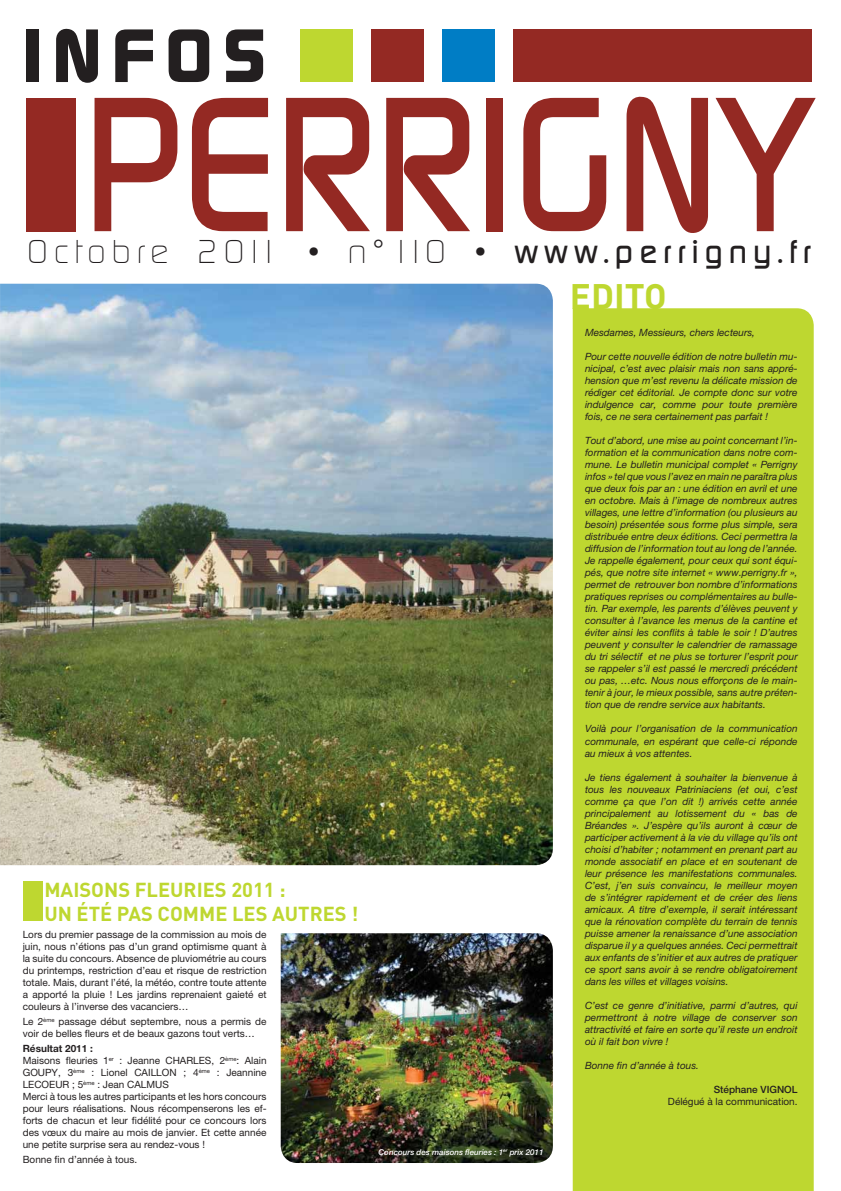
<style>
.page{position:relative;width:841px;height:1191px;background:#fff}
.page>*{position:absolute;margin:0;border:0;box-sizing:border-box;transform-origin:0 0}
.t1{font:500 185px "Digital";color:#942923;scale:.87 1}
.t2{font:700 73px "Digital";letter-spacing:.12em;color:#231f20;scale:1.1 1}
.t3{font:700 35px "DIN";color:#bed730}
.t4{font:300 32px "Digital";letter-spacing:.17em;color:#231f20}
.t5{font:500 32px "Digital";letter-spacing:.185em;color:#231f20}
.t6{font:700 20px/24px "DIN";color:#bed730}
.t7{font:italic 10px/12px "Helvetica Neue LT Pro";color:#231f20;text-align:justify}
.t8{font:10px/12px "Helvetica Neue LT Pro";color:#231f20}
.t9{font:500 10px "Helvetica Neue LT Pro";color:#231f20}
.t10{font:italic 500 8px "Helvetica Neue LT Pro";color:#fff}
.s1{font-weight:700}
</style>
<div class="page">
<div style="left:26px;top:98px;width:49px;height:133px;background:#942923"></div>
<div style="left:300px;top:30px;width:53px;height:52px;background:#bed730"></div>
<div style="left:371px;top:30px;width:53px;height:52px;background:#942923"></div>
<div style="left:442px;top:30px;width:53px;height:52px;background:#007dc5"></div>
<div style="left:513px;top:30px;width:299px;height:52px;background:#942923"></div>
<div style="left:573px;top:308px;width:241px;height:882px;background:#bed730"></div>
<img style="left:0;top:284px;width:553px;height:581px">
<img style="left:281px;top:933px;width:272px;height:229px">
<h2 class="t2" style="left:23px;top:14px;width:223px">INFOS</h2>
<h1 class="t1" style="left:84px;top:59px;width:839px">PERRIGNY</h1>
<h3 class="t4" style="left:348px;top:234px;width:100px">n ° 110</h3>
<h3 class="t5" style="left:514px;top:233px;width:298px">www.perrigny.fr</h3>
<h3 class="t4" style="left:27px;top:234px;width:254px">Octobre 2011</h3>
<h3 class="t6" style="left:44px;top:877px;width:315px">MAISONS FLEURIES 2011 :<br>UN ÉTÉ PAS COMME LES AUTRES !</h3>
<p class="t8" style="left:23px;top:929px;width:245px;text-align:justify">Lors du premier passage de la commission au mois de juin, nous n’étions pas d’un grand optimisme quant à la suite du concours. Absence de pluviométrie au cours du printemps, restriction d’eau et risque de restriction totale. Mais, durant l’été, la météo, contre toute attente a apporté la pluie ! Les jardins reprenaient gaieté et couleurs à l’inverse des vacanciers…</p>
<p class="t8" style="left:23px;top:1016px;width:245px">Le 2<sup>ème</sup> passage début septembre, nous a permis de voir de belles fleurs et de beaux gazons tout verts…</p>
<p class="t8" style="left:23px;top:1043px;width:245px"><span class="s1">Résultat 2011 :<br></span>Maisons fleuries 1<sup>er</sup> : Jeanne CHARLES, 2<sup>ème</sup>: Alain GOUPY, 3<sup>ème</sup> : Lionel CAILLON ; 4<sup>ème</sup> : Jeannine LECOEUR ; 5<sup>ème</sup> : Jean CALMUS<br>Merci à tous les autres participants et les hors concours pour leurs réalisations. Nous récompenserons les ef&shy;forts de chacun et leur fidélité pour ce concours lors des vœux du maire au mois de janvier. Et cette année une petite surprise sera au rendez-vous !</p>
<p class="t8" style="left:23px;top:1154px;width:116px">Bonne fin d’année à tous.</p>
<p class="t10" style="left:378px;top:1149px;width:166px">Concours des maisons fleuries : 1<sup>er</sup> prix 2011</p>
<h3 class="t3" style="left:570px;top:276px;width:98px">EDITO</h3>
<p class="t7" style="left:585px;top:328px;width:171px">Mesdames, Messieurs, chers lecteurs,</p>
<p class="t7" style="left:585px;top:352px;width:214px">Pour cette nouvelle édition de notre bulletin mu&shy;nicipal, c’est avec plaisir mais non sans appré&shy;hension que m’est revenu la délicate mission de rédiger cet éditorial. Je compte donc sur votre indulgence car, comme pour toute première fois, ce ne sera certainement pas parfait !</p>
<p class="t7" style="left:585px;top:436px;width:214px">Tout d’abord, une mise au point concernant l’in&shy;formation et la communication dans notre com&shy;mune. Le bulletin municipal complet « Perrigny infos » tel que vous l’avez en main ne paraîtra plus que deux fois par an : une édition en avril et une en octobre. Mais à l’image de nombreux autres villages, une lettre d’information (ou plusieurs au besoin) présentée sous forme plus simple, sera distribuée entre deux éditions. Ceci permettra la diffusion de l’information tout au long de l’année.<br>Je rappelle également, pour ceux qui sont équi&shy;pés, que notre site internet « www.perrigny.fr », permet de retrouver bon nombre d’informations pratiques reprises ou complémentaires au bulle&shy;tin. Par exemple, les parents d’élèves peuvent y consulter à l’avance les menus de la cantine et éviter ainsi les conflits à table le soir ! D’autres peuvent y consulter le calendrier de ramassage du tri sélectif et ne plus se torturer l’esprit pour se rappeler s’il est passé le mercredi précédent ou pas, …etc. Nous nous efforçons de le main&shy;tenir à jour, le mieux possible, sans autre préten&shy;tion que de rendre service aux habitants.</p>
<p class="t7" style="left:585px;top:724px;width:214px">Voilà pour l’organisation de la communication communale, en espérant que celle-ci réponde au mieux à vos attentes.</p>
<p class="t7" style="left:585px;top:772px;width:214px">Je tiens également à souhaiter la bienvenue à tous les nouveaux Patriniaciens (et oui, c’est comme ça que l’on dit !) arrivés cette année principalement au lotissement du « bas de Bréandes ». J’espère qu’ils auront à cœur de participer activement à la vie du village qu’ils ont choisi d’habiter ; notamment en prenant part au monde associatif en place et en soutenant de leur présence les manifestations communales.<br>C’est, j’en suis convaincu, le meilleur moyen de s’intégrer rapidement et de créer des liens amicaux. A titre d’exemple, il serait intéressant que la rénovation complète du terrain de tennis puisse amener la renaissance d’une association disparue il y a quelques années. Ceci permettrait aux enfants de s’initier et aux autres de pratiquer ce sport sans avoir à se rendre obligatoirement dans les villes et villages voisins.</p>
<p class="t7" style="left:585px;top:1000px;width:214px">C’est ce genre d’initiative, parmi d’autres, qui permettront à notre village de conserver son attractivité et faire en sorte qu’il reste un endroit où il fait bon vivre !</p>
<p class="t7" style="left:585px;top:1060px;width:115px">Bonne fin d’année à tous.</p>
<p class="t9" style="left:714px;top:1085px;width:85px">Stéphane VIGNOL</p>
<p class="t8" style="left:668px;top:1096px;width:131px">Délégué à la communication.</p>
</div>
